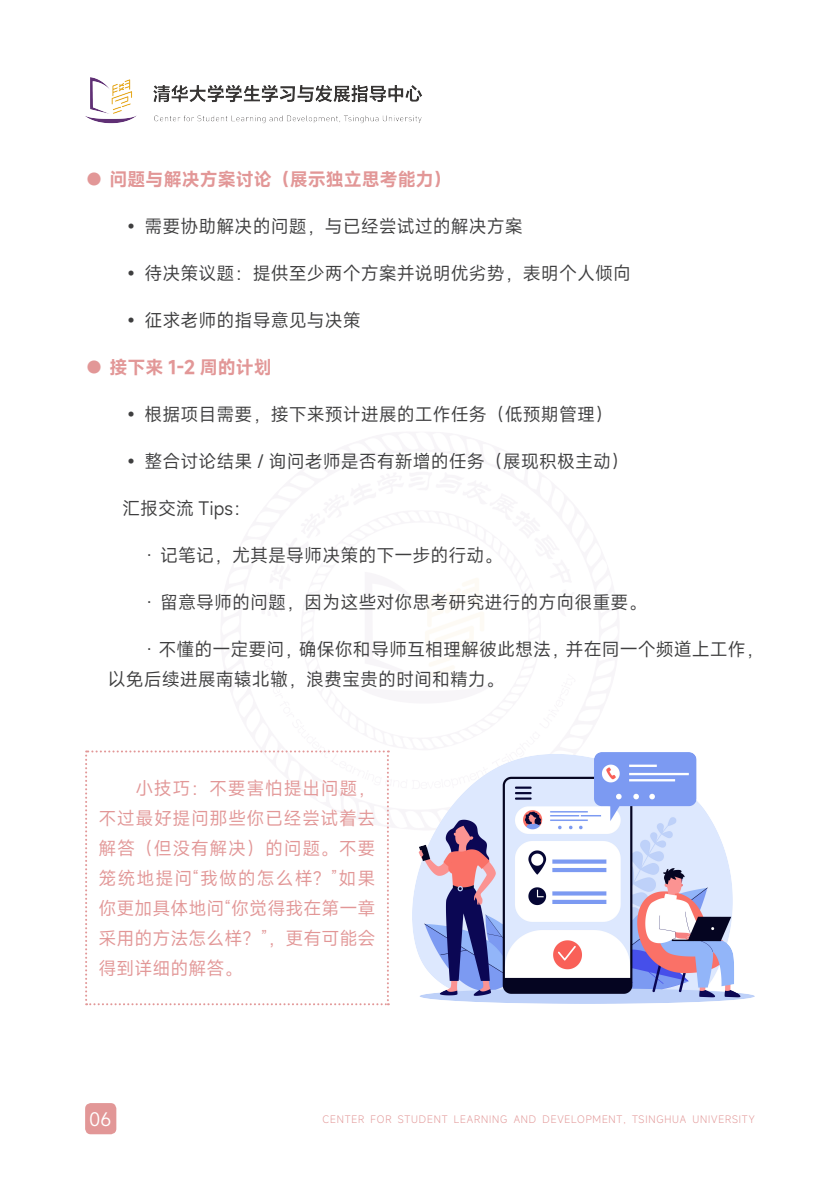
<style>
.page{position:relative;width:840px;height:1191px;background:#fff}
.page>*{position:absolute;margin:0;border:0;box-sizing:border-box;transform-origin:0 0}
.正文{font:18px/30px "Mi Sans";color:#3e3e3f}
.文本框{font:18px/30px "Mi Sans";color:#e29797;text-align:justify}
.小{font:600 18px "Mi Sans";color:#e29797}
.t1{font:18px "Mi Sans";color:#fff}
.t2{font:300 10px "Mi Sans";letter-spacing:.08em;color:#e29797}
</style>
<div class="page">
<div style="left:85px;top:1103px;width:31px;height:31px;background:#e29797;border-radius:6px"></div>
<img style="left:85px;top:77px;width:337px;height:47px">
<img style="left:412px;top:752px;width:342px;height:251px">
<svg style="left:85px;top:750px;width:303px;height:255px"></svg>
<p class="小" style="left:85px;top:167px;width:368px">● 问题与解决方案讨论（展示独立思考能力）</p>
<p class="正文" style="left:122px;top:211px;width:402px">• 需要协助解决的问题，与已经尝试过的解决方案</p>
<p class="正文" style="left:122px;top:258px;width:510px">• 待决策议题：提供至少两个方案并说明优劣势，表明个人倾向</p>
<p class="正文" style="left:122px;top:305px;width:240px">• 征求老师的指导意见与决策</p>
<p class="小" style="left:85px;top:355px;width:188px">● 接下来 1-2 周的计划</p>
<p class="正文" style="left:122px;top:399px;width:492px">• 根据项目需要，接下来预计进展的工作任务（低预期管理）</p>
<p class="正文" style="left:122px;top:446px;width:508px">• 整合讨论结果 / 询问老师是否有新增的任务（展现积极主动）</p>
<p class="正文" style="left:122px;top:493px;width:130px">汇报交流 Tips：</p>
<p class="正文" style="left:145px;top:540px;width:359px">· 记笔记，尤其是导师决策的下一步的行动。</p>
<p class="正文" style="left:145px;top:587px;width:503px">· 留意导师的问题，因为这些对你思考研究进行的方向很重要。</p>
<p class="正文" style="left:108px;top:634px;width:657px;text-indent:37px">· 不懂的一定要问，确保你和导师互相理解彼此想法，并在同一个频道上工作，以免后续进展南辕北辙，浪费宝贵的时间和精力。</p>
<p class="文本框" style="left:98px;top:773px;width:278px;text-indent:37px">小技巧：不要害怕提出问题，不过最好提问那些你已经尝试着去解答（但没有解决）的问题。不要笼统地提问“我做的怎么样？”如果你更加具体地问“你觉得我在第一章采用的方法怎么样？”，更有可能会得到详细的解答。</p>
<p class="t1" style="left:89px;top:1106px;width:24px">06</p>
<p class="t2" style="left:322px;top:1112px;width:433px">CENTER FOR STUDENT LEARNING AND DEVELOPMENT, TSINGHUA UNIVERSITY</p>
</div>
